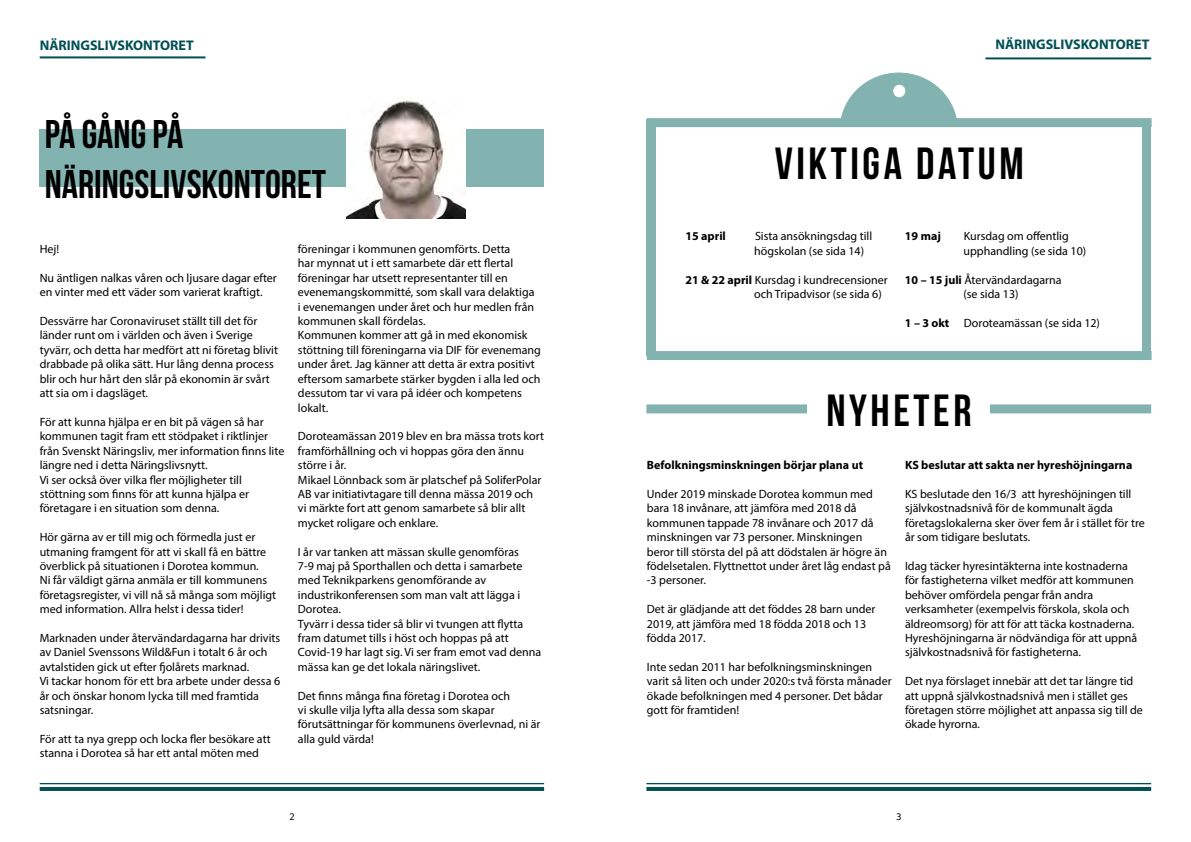
<style>
.page{position:relative;width:1191px;height:842px;background:#fff}
.page>*{position:absolute;margin:0;border:0;box-sizing:border-box;transform-origin:0 0}
.t1{font:45px "Bebas Neue";letter-spacing:.08em;color:#000}
.t2{font:40px/50px "Bebas Neue";color:#000}
.t3{font:700 14px "Myriad Pro";color:#005055}
.t4{font:12px/14.4px "Myriad Pro";color:#000}
.t5{font:700 12px "Myriad Pro";color:#000}
.t6{font:9px "Hack";color:#000}
.s1{font-weight:700}
</style>
<div class="page">
<div style="left:646px;top:404px;width:505px;height:9px;background:#83b3b0"></div>
<div style="left:840px;top:73px;width:117px;height:113px;background:#83b3b0;border-radius:50%"></div>
<div style="left:241px;top:130px;width:303px;height:57px;background:#83b3b0"></div>
<div style="left:39px;top:130px;width:303px;height:57px;background:#83b3b0"></div>
<img style="left:346px;top:97px;width:119px;height:122px">
<hr style="left:40px;top:56px;width:165px;height:2px;background:#005055">
<hr style="left:40px;top:783px;width:504px;height:1px;background:#005055">
<hr style="left:40px;top:787px;width:504px;height:4px;background:#005055">
<div style="left:686px;top:127px;width:426px;height:70px;background:#fff"></div>
<hr style="left:646px;top:783px;width:505px;height:1px;background:#005055">
<hr style="left:646px;top:787px;width:505px;height:4px;background:#005055">
<hr style="left:985px;top:57px;width:166px;height:2px;background:#005055">
<div style="left:893px;top:85px;width:11px;height:12px;background:#fff;border-radius:50%"></div>
<div style="left:893px;top:85px;width:12px;height:12px;border:1px solid #fff;border-radius:50%"></div>
<div style="left:647px;top:119px;width:9px;height:237px;background:#83b3b0"></div>
<div style="left:1142px;top:119px;width:9px;height:237px;background:#83b3b0"></div>
<div style="left:807px;top:376px;width:183px;height:66px;background:#fff"></div>
<div style="left:647px;top:351px;width:504px;height:9px;background:#83b3b0"></div>
<div style="left:647px;top:118px;width:504px;height:9px;background:#83b3b0"></div>
<p class="t3" style="left:40px;top:36px;width:156px">NÄRINGSLIVSKONTORET</p>
<h2 class="t2" style="left:45px;top:109px;width:283px">PÅ GÅNG PÅ<br>NÄRINGSLIVSKONTORET</h2>
<p class="t4" style="left:40px;top:242px;width:21px">Hej!</p>
<p class="t4" style="left:40px;top:270px;width:239px">Nu äntligen nalkas våren och ljusare dagar efter en vinter med ett väder som varierat kraftigt.</p>
<p class="t4" style="left:40px;top:314px;width:240px">Dessvärre har Coronaviruset ställt till det för länder runt om i världen och även i Sverige tyvärr, och detta har medfört att ni företag blivit drabbade på olika sätt. Hur lång denna process blir och hur hårt den slår på ekonomin är svårt att sia om i dagsläget.</p>
<p class="t4" style="left:40px;top:414px;width:246px">För att kunna hjälpa er en bit på vägen så har kommunen tagit fram ett stödpaket i riktlinjer från Svenskt Näringsliv, mer information finns lite längre ned i detta Näringslivsnytt.<br>Vi ser också över vilka fler möjligheter till stöttning som finns för att kunna hjälpa er företagare i en situation som denna.</p>
<p class="t4" style="left:40px;top:530px;width:238px">Hör gärna av er till mig och förmedla just er utmaning framgent för att vi skall få en bättre överblick på situationen i Dorotea kommun.<br>Ni får väldigt gärna anmäla er till kommunens företagsregister, vi vill nå så många som möjligt med information. Allra helst i dessa tider!</p>
<p class="t4" style="left:40px;top:630px;width:242px">Marknaden under återvändardagarna har drivits av Daniel Svenssons Wild&amp;Fun i totalt 6 år och avtalstiden gick ut efter fjolårets marknad.<br>Vi tackar honom för ett bra arbete under dessa 6 år och önskar honom lycka till med framtida satsningar.</p>
<p class="t4" style="left:40px;top:731px;width:232px">För att ta nya grepp och locka fler besökare att stanna i Dorotea så har ett antal möten med</p>
<p class="t4" style="left:298px;top:242px;width:244px">föreningar i kommunen genomförts. Detta<br>har mynnat ut i ett samarbete där ett flertal föreningar har utsett representanter till en evenemangskommitté, som skall vara delaktiga<br>i evenemangen under året och hur medlen från kommunen skall fördelas.<br>Kommunen kommer att gå in med ekonomisk stöttning till föreningarna via DIF för evenemang under året. Jag känner att detta är extra positivt eftersom samarbete stärker bygden i alla led och dessutom tar vi vara på idéer och kompetens lokalt.</p>
<p class="t4" style="left:298px;top:429px;width:248px">Doroteamässan 2019 blev en bra mässa trots kort framförhållning och vi hoppas göra den ännu större i år.<br>Mikael Lönnback som är platschef på SoliferPolar AB var initiativtagare till denna mässa 2019 och vi märkte fort att genom samarbete så blir allt mycket roligare och enklare.</p>
<p class="t4" style="left:298px;top:544px;width:245px">I år var tanken att mässan skulle genomföras<br>7-9 maj på Sporthallen och detta i samarbete med Teknikparkens genomförande av industrikonferensen som man valt att lägga i Dorotea.<br>Tyvärr i dessa tider så blir vi tvungen att flytta fram datumet tills i höst och hoppas på att Covid-19 har lagt sig. Vi ser fram emot vad denna mässa kan ge det lokala näringslivet.</p>
<p class="t4" style="left:298px;top:688px;width:244px">Det finns många fina företag i Dorotea och<br>vi skulle vilja lyfta alla dessa som skapar förutsättningar för kommunens överlevnad, ni är alla guld värda!</p>
<p class="t3" style="left:995px;top:35px;width:156px">NÄRINGSLIVSKONTORET</p>
<h1 class="t1" style="left:774px;top:139px;width:251px">VIKTIGA DATUM</h1>
<p class="t5" style="left:685px;top:229px;width:42px">15 april</p>
<p class="t4" style="left:754px;top:229px;width:120px">Sista ansökningsdag till högskolan (se sida 14)</p>
<p class="t4" style="left:754px;top:272px;width:135px;text-indent:-69px"><span class="s1">21 &amp; 22 april</span> Kursdag i kundrecensioner och Tripadvisor (se sida 6)</p>
<p class="t5" style="left:905px;top:229px;width:37px">19 maj</p>
<p class="t4" style="left:963px;top:229px;width:124px">Kursdag om offentlig upphandling (se sida 10)</p>
<p class="t4" style="left:963px;top:272px;width:100px;text-indent:-59px"><span class="s1">10 – 15 juli</span> Återvändardagarna (se sida 13)</p>
<p class="t4" style="left:905px;top:315px;width:197px"><span class="s1">1 – 3 okt</span> Doroteamässan (se sida 12)</p>
<h1 class="t1" style="left:826px;top:386px;width:147px">NYHETER</h1>
<p class="t5" style="left:647px;top:457px;width:218px">Befolkningsminskningen börjar plana ut</p>
<p class="t4" style="left:647px;top:486px;width:245px">Under 2019 minskade Dorotea kommun med bara 18 invånare, att jämföra med 2018 då kommunen tappade 78 invånare och 2017 då minskningen var 73 personer. Minskningen beror till största del på att dödstalen är högre än födelsetalen. Flyttnettot under året låg endast på -3 personer.</p>
<p class="t4" style="left:647px;top:602px;width:230px">Det är glädjande att det föddes 28 barn under<br>2019, att jämföra med 18 födda 2018 och 13 födda 2017.</p>
<p class="t4" style="left:647px;top:659px;width:246px">Inte sedan 2011 har befolkningsminskningen varit så liten och under 2020:s två första månader ökade befolkningen med 4 personer. Det bådar gott för framtiden!</p>
<p class="t5" style="left:905px;top:457px;width:229px">KS beslutar att sakta ner hyreshöjningarna</p>
<p class="t4" style="left:905px;top:486px;width:241px">KS beslutade den 16/3 att hyreshöjningen till självkostnadsnivå för de kommunalt ägda företagslokalerna sker över fem år i stället för tre år som tidigare beslutats.</p>
<p class="t4" style="left:905px;top:558px;width:234px">Idag täcker hyresintäkterna inte kostnaderna för fastigheterna vilket medför att kommunen behöver omfördela pengar från andra verksamheter (exempelvis förskola, skola och äldreomsorg) för att för att täcka kostnaderna.<br>Hyreshöjningarna är nödvändiga för att uppnå självkostnadsnivå för fastigheterna.</p>
<p class="t4" style="left:905px;top:674px;width:239px">Det nya förslaget innebär att det tar längre tid att uppnå självkostnadsnivå men i stället ges företagen större möjlighet att anpassa sig till de ökade hyrorna.</p>
<p class="t6" style="left:289px;top:811px;width:7px">2</p>
<p class="t6" style="left:896px;top:811px;width:7px">3</p>
</div>
